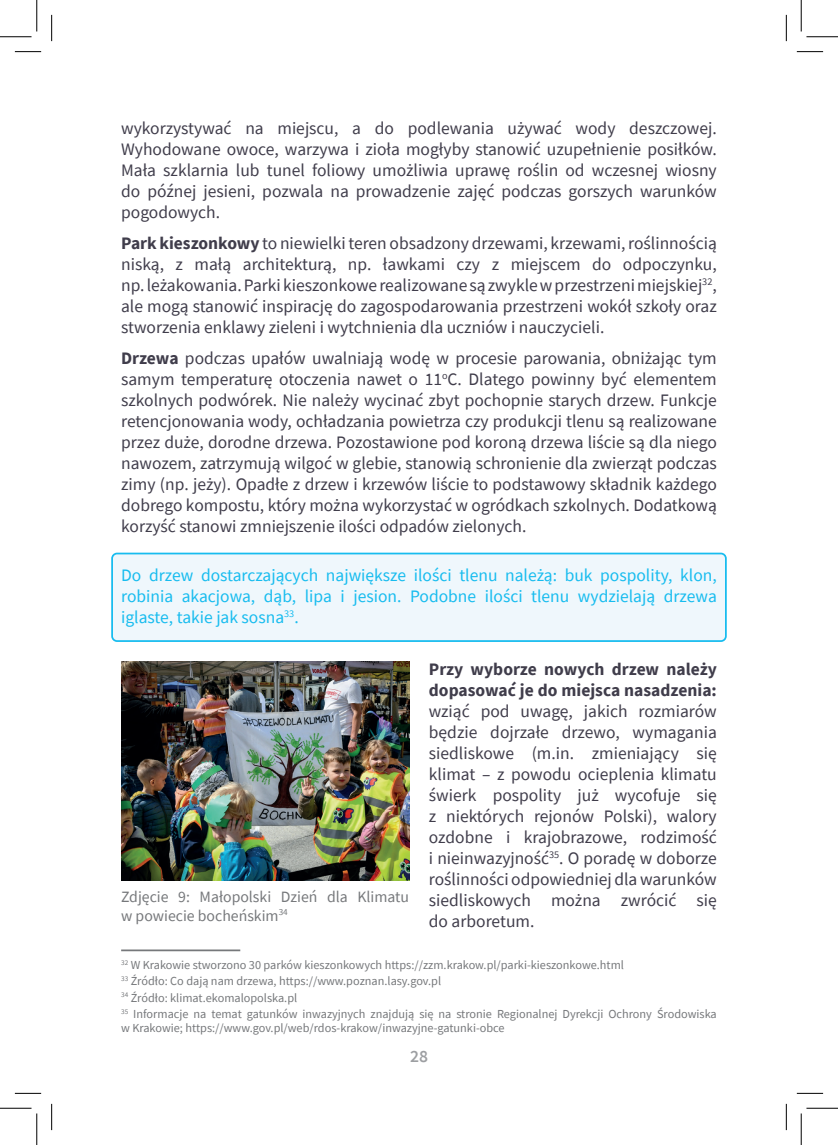
<style>
.page{position:relative;width:838px;height:1145px;background:#fff}
.page>*{position:absolute;margin:0;border:0;box-sizing:border-box;transform-origin:0 0}
.t1{font:17.5px/21px "Source Sans Pro";color:#403d4b;text-align:justify}
.t2{font:17.5px/21px "Source Sans Pro";color:#17bcef;text-align:justify}
.t3{font:700 17.5px/21px "Source Sans Pro";color:#403d4b}
.t4{font:600 17.5px "Source Sans Pro";color:#9d9fa2}
.t5{font:15.75px/18.9px "Source Sans Pro";color:#76787b}
.t6{font:12.25px/16.4px "Source Sans Pro";color:#76787b}
.s1{font-weight:700}
</style>
<div class="page">
<div style="left:112px;top:554px;width:613px;height:87px;background:#eff7fc;border-radius:5px"></div>
<div style="left:111px;top:553px;width:615px;height:89px;border:2px solid #17bcef;border-radius:5px"></div>
<hr style="left:121px;top:950px;width:119px;height:1px;background:#76787b">
<img style="left:121px;top:662px;width:288px;height:218px">
<svg style="left:15px;top:51px;width:26px;height:1px"></svg>
<svg style="left:796px;top:51px;width:27px;height:1px"></svg>
<svg style="left:15px;top:1093px;width:26px;height:1px"></svg>
<svg style="left:796px;top:1093px;width:27px;height:1px"></svg>
<svg style="left:51px;top:15px;width:1px;height:26px"></svg>
<svg style="left:51px;top:1104px;width:1px;height:26px"></svg>
<svg style="left:786px;top:15px;width:1px;height:26px"></svg>
<svg style="left:786px;top:1104px;width:1px;height:26px"></svg>
<hr style="left:0;top:36px;width:32px;height:1px;background:#000">
<hr style="left:806px;top:36px;width:31px;height:1px;background:#000">
<hr style="left:0;top:1108px;width:32px;height:1px;background:#000">
<hr style="left:806px;top:1108px;width:31px;height:1px;background:#000">
<hr style="left:36px;top:0;width:1px;height:31px;background:#000">
<hr style="left:36px;top:1113px;width:1px;height:32px;background:#000">
<hr style="left:800px;top:0;width:1px;height:31px;background:#000">
<hr style="left:800px;top:1113px;width:1px;height:32px;background:#000">
<p class="t1" style="left:121px;top:118px;width:597px">wykorzystywać na miejscu, a do podlewania używać wody deszczowej.<br>Wyhodowane owoce, warzywa i zioła mogłyby stanowić uzupełnienie posiłków.<br>Mała szklarnia lub tunel foliowy umożliwia uprawę roślin od wczesnej wiosny do późnej jesieni, pozwala na prowadzenie zajęć podczas gorszych warunków pogodowych.</p>
<p class="t1" style="left:121px;top:233px;width:597px"><span class="s1">Park kieszonkowy</span> to niewielki teren obsadzony drzewami, krzewami, roślinnością niską, z małą architekturą, np. ławkami czy z miejscem do odpoczynku, np. leżakowania. Parki kieszonkowe realizowane są zwykle w przestrzeni miejskiej<sup>32</sup>, ale mogą stanowić inspirację do zagospodarowania przestrzeni wokół szkoły oraz stworzenia enklawy zieleni i wytchnienia dla uczniów i nauczycieli.</p>
<p class="t1" style="left:121px;top:348px;width:597px"><span class="s1">Drzewa</span> podczas upałów uwalniają wodę w procesie parowania, obniżając tym samym temperaturę otoczenia nawet o 11<sup>o</sup>C. Dlatego powinny być elementem szkolnych podwórek. Nie należy wycinać zbyt pochopnie starych drzew. Funkcje retencjonowania wody, ochładzania powietrza czy produkcji tlenu są realizowane przez duże, dorodne drzewa. Pozostawione pod koroną drzewa liście są dla niego nawozem, zatrzymują wilgoć w glebie, stanowią schronienie dla zwierząt podczas zimy (np. jeży). Opadłe z drzew i krzewów liście to podstawowy składnik każdego dobrego kompostu, który można wykorzystać w ogródkach szkolnych. Dodatkową korzyść stanowi zmniejszenie ilości odpadów zielonych.</p>
<p class="t2" style="left:121px;top:564px;width:597px">Do drzew dostarczających największe ilości tlenu należą: buk pospolity, klon, robinia akacjowa, dąb, lipa i jesion. Podobne ilości tlenu wydzielają drzewa iglaste, takie jak sosna<sup>33</sup>.</p>
<p class="t3" style="left:429px;top:658px;width:289px">Przy wyborze nowych drzew należy dopasować je do miejsca nasadzenia:</p>
<p class="t1" style="left:429px;top:701px;width:289px">wziąć pod uwagę, jakich rozmiarów będzie dojrzałe drzewo, wymagania siedliskowe (m.in. zmieniający się klimat – z powodu ocieplenia klimatu świerk pospolity już wycofuje się z niektórych rejonów Polski), walory ozdobne i krajobrazowe, rodzimość i nieinwazyjność<sup>35</sup>. O poradę w doborze roślinności odpowiedniej dla warunków siedliskowych można zwrócić się do arboretum.</p>
<p class="t6" style="left:121px;top:956px;width:597px"><sup>32</sup> W Krakowie stworzono 30 parków kieszonkowych https://zzm.krakow.pl/parki-kieszonkowe.html<br><sup>33</sup> Źródło: Co dają nam drzewa, https://www.poznan.lasy.gov.pl<br><sup>34</sup> Źródło: klimat.ekomalopolska.pl<br><sup>35</sup> Informacje na temat gatunków inwazyjnych znajdują się na stronie Regionalnej Dyrekcji Ochrony Środowiska</p>
<p class="t6" style="left:121px;top:1020px;width:385px">w Krakowie; https://www.gov.pl/web/rdos-krakow/inwazyjne-gatunki-obce</p>
<p class="t5" style="left:121px;top:887px;width:289px">Zdjęcie 9: Małopolski Dzień dla Klimatu w powiecie bocheńskim<sup>34</sup></p>
<p class="t4" style="left:410px;top:1045px;width:19px">28</p>
</div>
